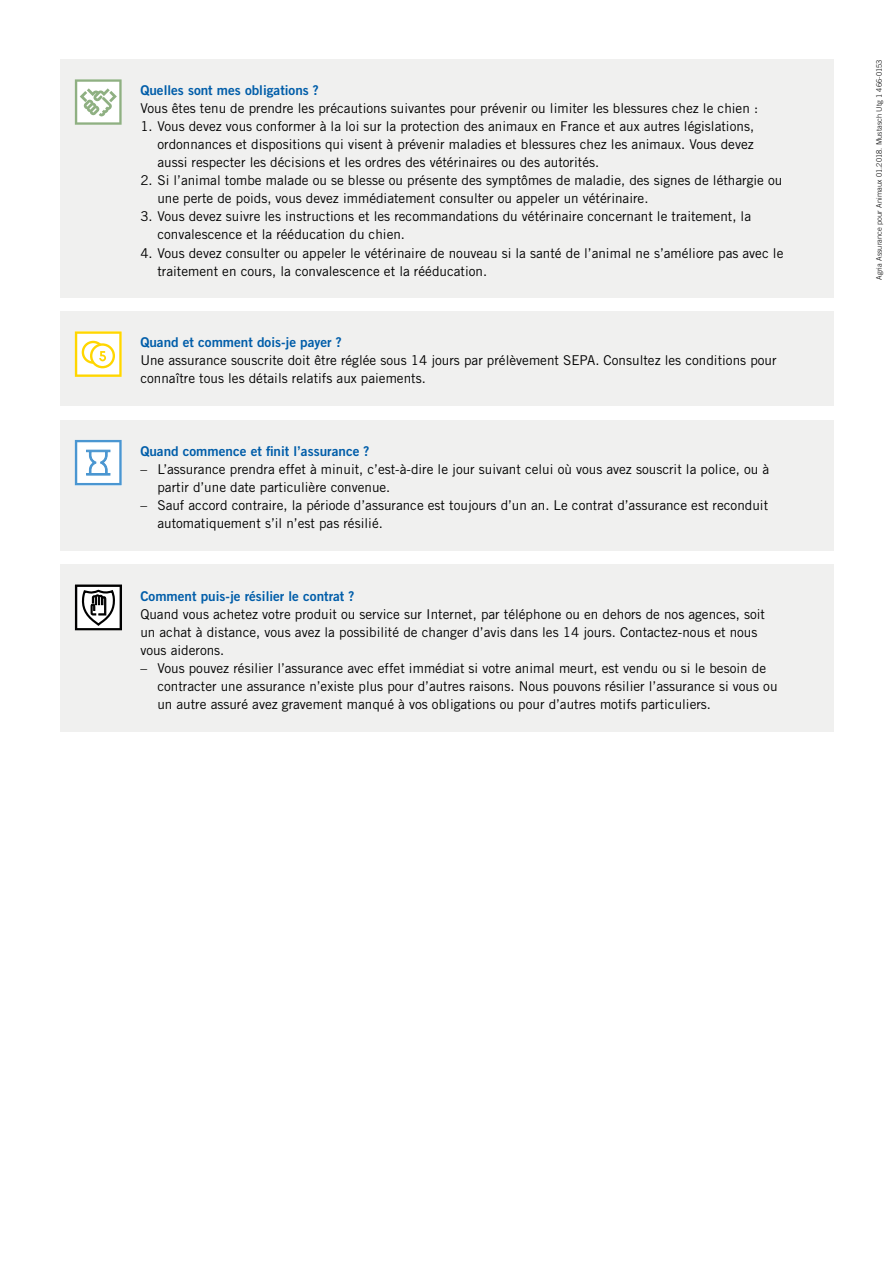
<style>
.page{position:relative;width:893px;height:1263px;background:#fff}
.page>*{position:absolute;margin:0;border:0;box-sizing:border-box;transform-origin:0 0}
.t1{font:13.5px/18px "Trade Gothic LT Std";color:#000}
.t2{font:13.5px "Trade Gothic LT Std Bd 2";color:#005da9}
.t3{font:300 7.5px "Trade Gothic";letter-spacing:.01em;color:#000}
</style>
<div class="page">
<div style="left:60px;top:60px;width:773px;height:238px;background:#f0f0ef"></div>
<div style="left:60px;top:311px;width:773px;height:95px;background:#f0f0ef"></div>
<div style="left:60px;top:420px;width:773px;height:131px;background:#f0f0ef"></div>
<div style="left:60px;top:564px;width:773px;height:168px;background:#f0f0ef"></div>
<svg style="left:75px;top:440px;width:47px;height:45px"></svg>
<svg style="left:75px;top:331px;width:47px;height:46px"></svg>
<svg style="left:75px;top:584px;width:47px;height:46px"></svg>
<svg style="left:75px;top:79px;width:47px;height:46px"></svg>
<p class="t2" style="left:140px;top:82px;width:180px">Quelles sont mes obligations ?</p>
<p class="t1" style="left:140px;top:99px;width:619px">Vous êtes tenu de prendre les précautions suivantes pour prévenir ou limiter les blessures chez le chien :</p>
<p class="t1" style="left:157px;top:117px;width:598px;text-align:justify;text-indent:-17px">1. Vous devez vous conformer à la loi sur la protection des animaux en France et aux autres législations, ordonnances et dispositions qui visent à prévenir maladies et blessures chez les animaux. Vous devez aussi respecter les décisions et les ordres des vétérinaires ou des autorités.</p>
<p class="t1" style="left:157px;top:171px;width:626px;text-indent:-17px">2. Si l’animal tombe malade ou se blesse ou présente des symptômes de maladie, des signes de léthargie ou une perte de poids, vous devez immédiatement consulter ou appeler un vétérinaire.</p>
<p class="t1" style="left:157px;top:207px;width:595px;text-indent:-17px">3. Vous devez suivre les instructions et les recommandations du vétérinaire concernant le traitement, la convalescence et la rééducation du chien.</p>
<p class="t1" style="left:157px;top:243px;width:627px;text-indent:-17px">4. Vous devez consulter ou appeler le vétérinaire de nouveau si la santé de l’animal ne s’améliore pas avec le traitement en cours, la convalescence et la rééducation.</p>
<p class="t2" style="left:140px;top:334px;width:203px">Quand et comment dois-je payer ?</p>
<p class="t1" style="left:140px;top:351px;width:637px">Une assurance souscrite doit être réglée sous 14 jours par prélèvement SEPA. Consultez les conditions pour connaître tous les détails relatifs aux paiements.</p>
<p class="t2" style="left:140px;top:443px;width:231px">Quand commence et finit l’assurance ?</p>
<p class="t1" style="left:157px;top:460px;width:613px;text-indent:-17px">– L’assurance prendra effet à minuit, c’est-à-dire le jour suivant celui où vous avez souscrit la police, ou à partir d’une date particulière convenue.</p>
<p class="t1" style="left:157px;top:496px;width:612px;text-indent:-17px">– Sauf accord contraire, la période d’assurance est toujours d’un an. Le contrat d’assurance est reconduit automatiquement s’il n’est pas résilié.</p>
<p class="t2" style="left:140px;top:587px;width:216px">Comment puis-je résilier le contrat ?</p>
<p class="t1" style="left:140px;top:604px;width:626px">Quand vous achetez votre produit ou service sur Internet, par téléphone ou en dehors de nos agences, soit un achat à distance, vous avez la possibilité de changer d’avis dans les 14 jours. Contactez-nous et nous vous aiderons.</p>
<p class="t1" style="left:157px;top:658px;width:621px;text-indent:-17px">– Vous pouvez résilier l’assurance avec effet immédiat si votre animal meurt, est vendu ou si le besoin de contracter une assurance n’existe plus pour d’autres raisons. Nous pouvons résilier l’assurance si vous ou un autre assuré avez gravement manqué à vos obligations ou pour d’autres motifs particuliers.</p>
<p class="t3" style="left:874px;top:280px;width:222px;rotate:-90deg">Agria Assurance pour Animaux 01.2018. Mustasch Utg 1 466-0153</p>
</div>
